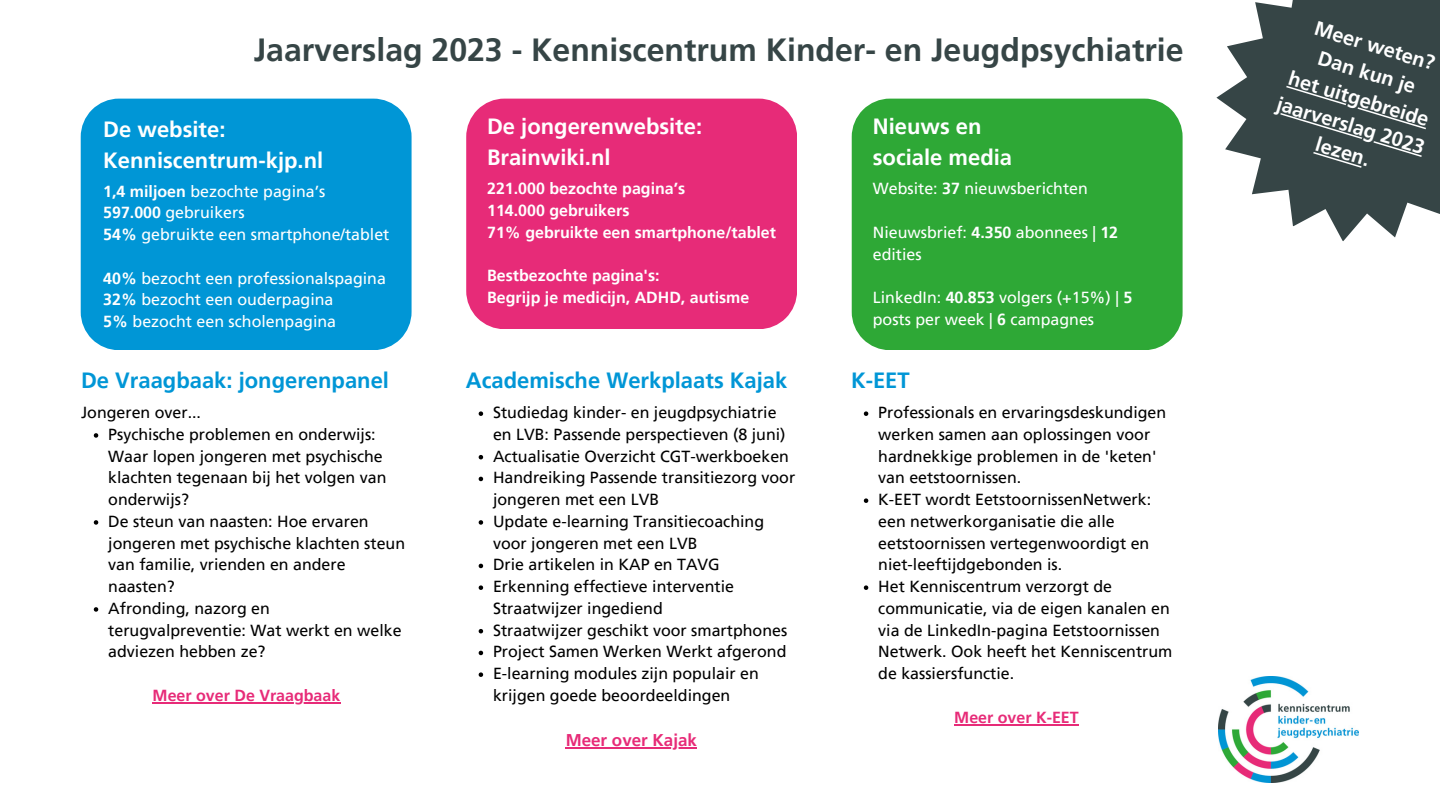
<style>
.page{position:relative;width:1440px;height:810px;background:#fff}
.page>*{position:absolute;margin:0;border:0;box-sizing:border-box;transform-origin:0 0}
.t1{font:700 32px "Frutiger LT Pro";color:#364546}
.t2{font:700 22px/30.8px "Frutiger LT Pro";color:#fff}
.t3{font:700 22px "Frutiger LT Pro";color:#0096d6}
.t4{font:700 20px/27.8px "Frutiger LT Pro";color:#fff;text-align:center}
.t5{font:700 17px "Frutiger LT Pro";color:#e72b78}
.t6{font:16px/21.8px "Frutiger LT Pro";color:#000}
.t7{font:16px/21.8px "Frutiger LT Pro";color:#fff}
.t8{font:700 16px/21.8px "Frutiger LT Pro";color:#fff}
.t9{font:700 16px "Frutiger LT Pro";color:#e72b78}
.s1{font-weight:700}
</style>
<div class="page">
<svg style="left:479px;top:411px;width:4px;height:5px"></svg>
<svg style="left:479px;top:455px;width:4px;height:4px"></svg>
<svg style="left:479px;top:477px;width:4px;height:4px"></svg>
<svg style="left:479px;top:520px;width:4px;height:5px"></svg>
<svg style="left:479px;top:564px;width:4px;height:4px"></svg>
<svg style="left:479px;top:585px;width:4px;height:5px"></svg>
<svg style="left:479px;top:629px;width:4px;height:4px"></svg>
<svg style="left:479px;top:651px;width:4px;height:4px"></svg>
<svg style="left:479px;top:672px;width:4px;height:5px"></svg>
<hr style="left:566px;top:747px;width:131px;height:2px;background:#e72b78">
<div style="left:466px;top:99px;width:331px;height:230px;background:#e72b78"></div>
<div style="left:81px;top:99px;width:331px;height:251px;background:#0096d6"></div>
<div style="left:852px;top:99px;width:331px;height:251px;background:#2ea836"></div>
<img style="left:1218px;top:676px;width:141px;height:106px">
<svg style="left:1216px;top:0;width:224px;height:241px;fill:#364546"></svg>
<div style="left:1274px;top:86px;width:152px;height:82px;background:#364546"></div>
<svg style="left:864px;top:411px;width:4px;height:5px"></svg>
<svg style="left:864px;top:498px;width:4px;height:5px"></svg>
<svg style="left:864px;top:585px;width:4px;height:5px"></svg>
<hr style="left:954px;top:724px;width:54px;height:2px;background:#e72b78">
<hr style="left:1008px;top:724px;width:71px;height:2px;background:#e72b78">
<svg style="left:94px;top:433px;width:4px;height:5px"></svg>
<svg style="left:94px;top:520px;width:4px;height:5px"></svg>
<svg style="left:94px;top:607px;width:4px;height:5px"></svg>
<hr style="left:153px;top:702px;width:123px;height:2px;background:#e72b78">
<hr style="left:276px;top:702px;width:64px;height:2px;background:#e72b78">
<p class="t1" style="left:254px;top:30px;width:931px">Jaarverslag 2023 - Kenniscentrum Kinder- en Jeugdpsychiatrie</p>
<p class="t2" style="left:103px;top:114px;width:221px">De website:<br>Kenniscentrum-kjp.nl</p>
<p class="t7" style="left:103px;top:180px;width:288px"><span class="s1">1,4 miljoen</span> bezochte pagina’s<br><span class="s1">597.000</span> gebruikers<br><span class="s1">54%</span> gebruikte een smartphone/tablet</p>
<p class="t7" style="left:103px;top:267px;width:284px"><span class="s1">40%</span> bezocht een professionalspagina<br><span class="s1">32%</span> bezocht een ouderpagina<br><span class="s1">5%</span> bezocht een scholenpagina</p>
<p class="t3" style="left:81px;top:367px;width:310px">De Vraagbaak: jongerenpanel</p>
<p class="t6" style="left:81px;top:402px;width:122px">Jongeren over...</p>
<h4 class="t6" style="left:108px;top:423px;width:280px">Psychische problemen en onderwijs:<br>Waar lopen jongeren met psychische klachten tegenaan bij het volgen van onderwijs?</h4>
<p class="t6" style="left:108px;top:510px;width:298px">De steun van naasten: Hoe ervaren jongeren met psychische klachten steun van familie, vrienden en andere naasten?<br>Afronding, nazorg en terugvalpreventie: Wat werkt en welke adviezen hebben ze?</p>
<p class="t9" style="left:153px;top:686px;width:189px">Meer over De Vraagbaak</p>
<p class="t2" style="left:487px;top:111px;width:217px">De jongerenwebsite:<br>Brainwiki.nl</p>
<h3 class="t8" style="left:487px;top:178px;width:290px">221.000 bezochte pagina’s<br>114.000 gebruikers<br>71% gebruikte een smartphone/tablet</h3>
<p class="t8" style="left:487px;top:265px;width:174px">Bestbezochte pagina's:</p>
<p class="t8" style="left:487px;top:286px;width:264px">Begrijp je medicijn, ADHD, autisme</p>
<h3 class="t3" style="left:466px;top:367px;width:323px">Academische Werkplaats Kajak</h3>
<h1 class="t6" style="left:493px;top:402px;width:294px">Studiedag kinder- en jeugdpsychiatrie en LVB: Passende perspectieven (8 juni)</h1>
<h3 class="t6" style="left:493px;top:445px;width:297px">Actualisatie Overzicht CGT-werkboeken</h3>
<h3 class="t6" style="left:493px;top:467px;width:304px">Handreiking Passende transitiezorg voor jongeren met een LVB</h3>
<p class="t6" style="left:493px;top:510px;width:273px">Update e-learning Transitiecoaching voor jongeren met een LVB</p>
<h4 class="t6" style="left:493px;top:554px;width:228px">Drie artikelen in KAP en TAVG</h4>
<p class="t6" style="left:493px;top:576px;width:242px">Erkenning effectieve interventie<br>Straatwijzer ingediend</p>
<h3 class="t6" style="left:493px;top:619px;width:296px">Straatwijzer geschikt voor smartphones</h3>
<p class="t6" style="left:493px;top:641px;width:295px">Project Samen Werken Werkt afgerond</p>
<p class="t6" style="left:493px;top:663px;width:267px">E-learning modules zijn populair en krijgen goede beoordeeldingen</p>
<p class="t5" style="left:566px;top:730px;width:133px">Meer over Kajak</p>
<p class="t2" style="left:873px;top:111px;width:141px">Nieuws en sociale media</p>
<h4 class="t7" style="left:873px;top:178px;width:217px">Website: <span class="s1">37</span> nieuwsberichten</h4>
<h3 class="t7" style="left:873px;top:221px;width:247px">Nieuwsbrief: <span class="s1">4.350</span> abonnees | <span class="s1">12 </span>edities</h3>
<p class="t7" style="left:873px;top:286px;width:261px">LinkedIn: <span class="s1">40.853</span> volgers (+15%) | <span class="s1">5 </span>posts per week | <span class="s1">6</span> campagnes</p>
<p class="t3" style="left:851px;top:367px;width:60px">K-EET</p>
<p class="t6" style="left:878px;top:402px;width:290px">Professionals en ervaringsdeskundigen werken samen aan oplossingen voor hardnekkige problemen in de 'keten' van eetstoornissen.</p>
<p class="t6" style="left:878px;top:489px;width:274px">K-EET wordt EetstoornissenNetwerk: een netwerkorganisatie die alle eetstoornissen vertegenwoordigt en niet-leeftijdgebonden is.</p>
<p class="t6" style="left:878px;top:576px;width:296px">Het Kenniscentrum verzorgt de communicatie, via de eigen kanalen en via de LinkedIn-pagina Eetstoornissen Netwerk. Ook heeft het Kenniscentrum de kassiersfunctie.</p>
<h2 class="t9" style="left:954px;top:707px;width:126px">Meer over K-EET</h2>
<p class="t4" style="left:1319px;top:14px;width:126px;rotate:17deg">Meer weten?<br>Dan kun je</p>
<p class="t4" style="left:1293px;top:64px;width:147px;rotate:17deg">het uitgebreide</p>
<p class="t4" style="left:1282px;top:90px;width:155px;rotate:17deg">jaarverslag 2023 lezen.</p>
</div>
